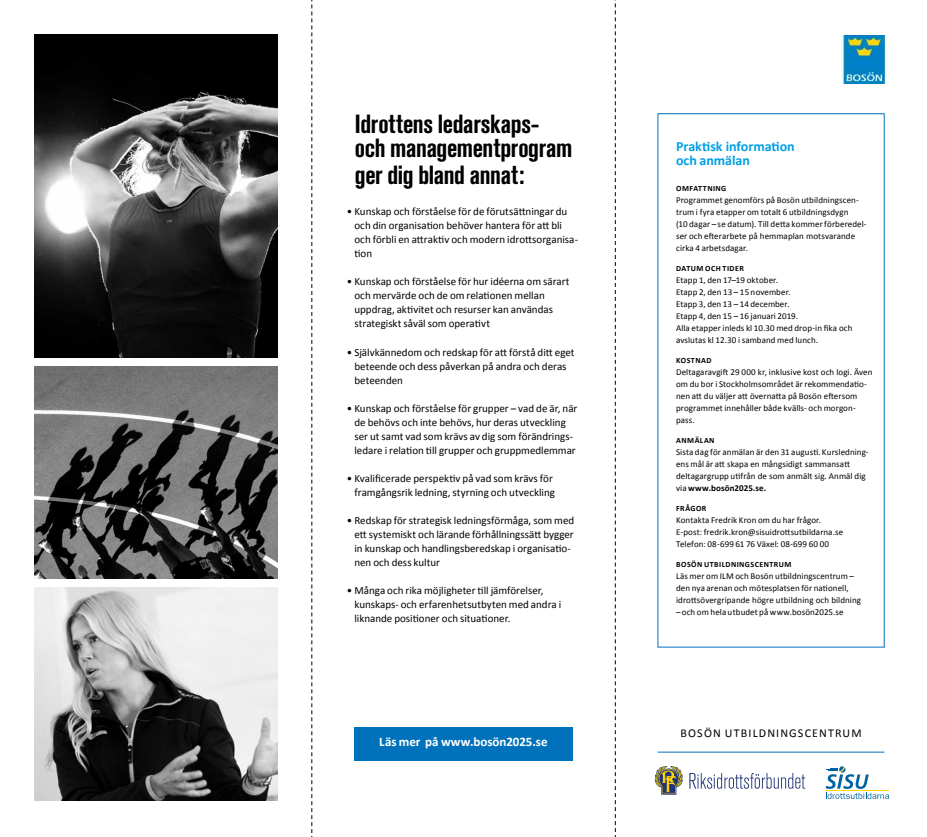
<style>
.page{position:relative;width:927px;height:837px;background:#fff}
.page>*{position:absolute;margin:0;border:0;box-sizing:border-box;transform-origin:0 0}
.t1{font:700 condensed 26px/24px "Akzidenz Grotesk BE";letter-spacing:-.015em;color:#000}
.t2{font:700 14px/14px "Calibri";letter-spacing:-.005em;color:#009fe3}
.t3{font:700 13px "Calibri";color:#fff}
.t4{font:12px "Calibri";letter-spacing:.095em;color:#000}
.t5{font:11px/14px "Calibri";color:#000}
.t6{font:9px/12.1px "Calibri";letter-spacing:.005em;color:#000}
.t7{font:700 8px "Calibri";letter-spacing:.055em;color:#000}
.s1{font-weight:700}
</style>
<div class="page">
<div style="left:354px;top:727px;width:219px;height:33px;background:#0072bb"></div>
<img style="left:34px;top:366px;width:244px;height:212px">
<img style="left:34px;top:34px;width:244px;height:323px">
<img style="left:34px;top:587px;width:244px;height:213px">
<img style="left:841px;top:35px;width:46px;height:49px">
<svg style="left:689px;top:773px;width:116px;height:15px"></svg>
<svg style="left:655px;top:766px;width:28px;height:28px"></svg>
<hr style="left:825px;top:790px;width:64px;height:1px;background:#ffd500">
<svg style="left:826px;top:766px;width:63px;height:32px"></svg>
<hr style="left:658px;top:751px;width:226px;height:1px;background:#0072bb">
<svg style="left:312px;top:0;width:1px;height:833px"></svg>
<svg style="left:615px;top:0;width:1px;height:836px"></svg>
<h1 class="t1" style="left:355px;top:112px;width:219px">Idrottens ledarskaps&shy;och managementprogram</h1>
<h1 class="t1" style="left:355px;top:163px;width:171px">ger dig bland annat:</h1>
<p class="t5" style="left:354px;top:205px;width:225px;text-indent:-7px">• Kunskap och förståelse för de förutsättningar du och din organisation behöver hantera för att bli och förbli en attraktiv och modern idrottsorganisa&shy;tion</p>
<p class="t5" style="left:354px;top:275px;width:217px;text-indent:-7px">• Kunskap och förståelse för hur idéerna om särart och mervärde och de om relationen mellan uppdrag, aktivitet och resurser kan användas strategiskt såväl som operativt</p>
<p class="t5" style="left:354px;top:345px;width:222px;text-indent:-7px">• Självkännedom och redskap för att förstå ditt eget beteende och dess påverkan på andra och deras beteenden</p>
<p class="t5" style="left:347px;top:401px;width:232px;text-align:center">• Kunskap och förståelse för grupper – vad de är, när de behövs och inte behövs, hur deras utveckling<br>ser ut samt vad som krävs av dig som förändrings&shy;ledare i relation till grupper och gruppmedlemmar</p>
<p class="t5" style="left:347px;top:471px;width:209px;text-align:right">• Kvalificerade perspektiv på vad som krävs för framgångsrik ledning, styrning och utveckling</p>
<p class="t5" style="left:354px;top:513px;width:221px;text-indent:-7px">• Redskap för strategisk ledningsförmåga, som med ett systemiskt och lärande förhållningssätt bygger in kunskap och handlingsberedskap i organisatio&shy;nen och dess kultur</p>
<p class="t5" style="left:354px;top:583px;width:208px;text-indent:-7px">• Många och rika möjligheter till jämförelser, kunskaps- och erfarenhetsutbyten med andra i liknande positioner och situationer.</p>
<h3 class="t3" style="left:379px;top:733px;width:170px">Läs mer på www.bosön2025.se</h3>
<h2 class="t2" style="left:676px;top:139px;width:120px">Praktisk information och anmälan</h2>
<p class="t7" style="left:676px;top:183px;width:52px">OMFATTNING</p>
<p class="t6" style="left:676px;top:193px;width:192px">Programmet genomförs på Bosön utbildningscen&shy;trum i fyra etapper om totalt 6 utbildningsdygn<br>(10 dagar – se datum). Till detta kommer förberedel&shy;ser och efterarbete på hemmaplan motsvarande cirka 4 arbetsdagar.</p>
<p class="t7" style="left:676px;top:263px;width:69px">DATUM OCH TIDER</p>
<p class="t6" style="left:676px;top:273px;width:178px">Etapp 1, den 17–19 oktober.<br>Etapp 2, den 13 – 15 november.<br>Etapp 3, den 13 – 14 december.<br>Etapp 4, den 15 – 16 januari 2019.<br>Alla etapper inleds kl 10.30 med drop-in fika och avslutas kl 12.30 i samband med lunch.</p>
<p class="t7" style="left:676px;top:355px;width:37px">KOSTNAD</p>
<p class="t6" style="left:676px;top:365px;width:198px">Deltagaravgift 29 000 kr, inklusive kost och logi. Även om du bor i Stockholmsområdet är rekommendatio&shy;nen att du väljer att övernatta på Bosön eftersom programmet innehåller både kvälls- och morgon&shy;pass.</p>
<p class="t7" style="left:676px;top:435px;width:40px">ANMÄLAN</p>
<p class="t6" style="left:676px;top:445px;width:194px">Sista dag för anmälan är den 31 augusti. Kursledning&shy;ens mål är att skapa en mångsidigt sammansatt deltagargrupp utifrån de som anmält sig. Anmäl dig via <span class="s1">www.bosön2025.se.</span></p>
<p class="t7" style="left:676px;top:503px;width:32px">FRÅGOR</p>
<p class="t6" style="left:676px;top:514px;width:169px">Kontakta Fredrik Kron om du har frågor.<br>E-post: fredrik.kron@sisuidrottsutbildarna.se<br>Telefon: 08-699 61 76 Växel: 08-699 60 00</p>
<p class="t7" style="left:676px;top:559px;width:117px">BOSÖN UTBILDNINGSCENTRUM</p>
<p class="t6" style="left:676px;top:569px;width:186px">Läs mer om ILM och Bosön utbildningscentrum – den nya arenan och mötesplatsen för nationell, idrottsövergripande högre utbildning och bildning</p>
<p class="t6" style="left:676px;top:606px;width:169px">– och om hela utbudet på www.bosön2025.se</p>
<h3 class="t4" style="left:680px;top:725px;width:183px">BOSÖN UTBILDNINGSCENTRUM</h3>
</div>
